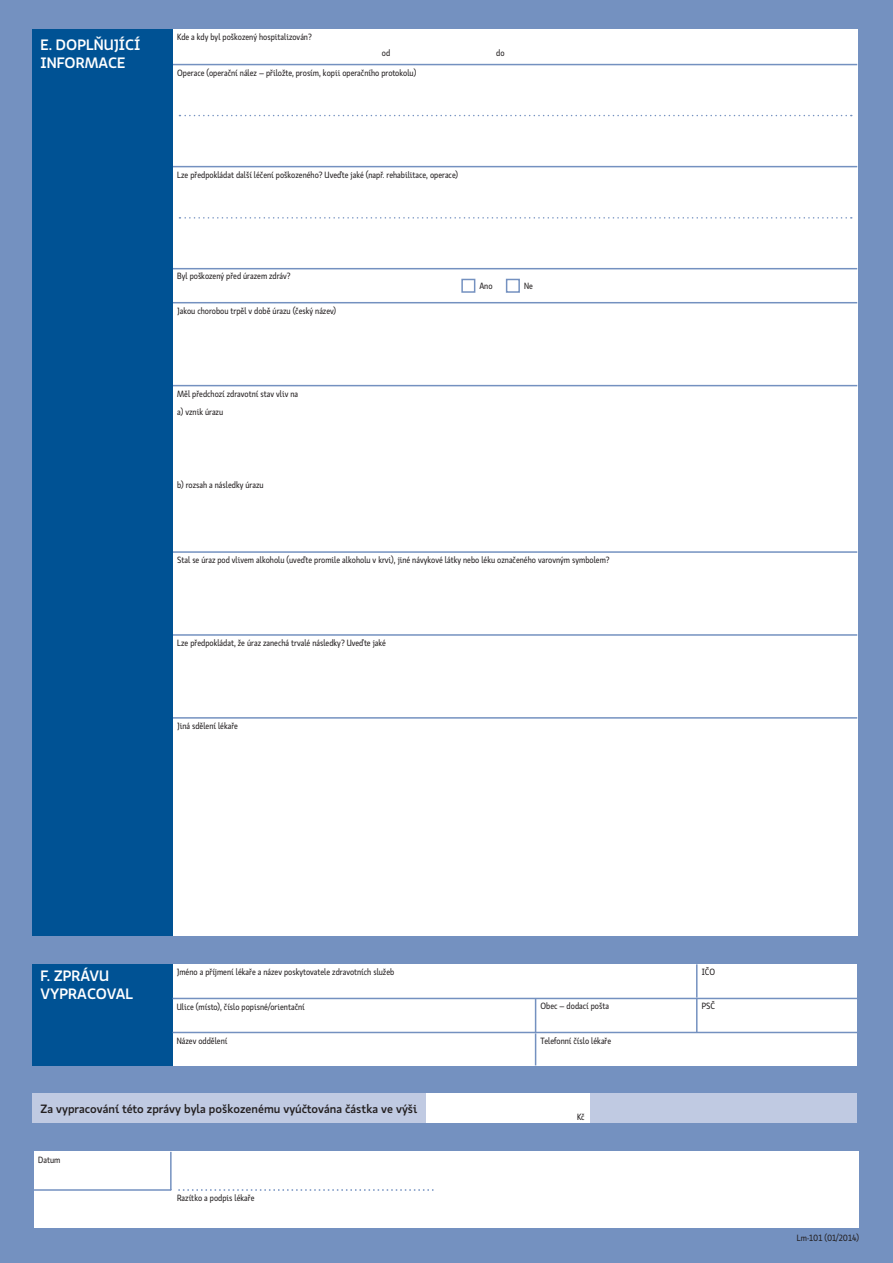
<style>
.page{position:relative;width:893px;height:1263px;background:#7491c0}
.page>*{position:absolute;margin:0;border:0;box-sizing:border-box;transform-origin:0 0}
.t1{font:500 15px/18px "Koop Pro";color:#fff}
.t2{font:500 12px "Koop Pro";color:#231f20}
.t3{font:9px "Koop Cond Pro";color:#231f20}
</style>
<div class="page">
<div style="left:173px;top:30px;width:684px;height:906px;background:#fff"></div>
<hr style="left:173px;top:64px;width:684px;height:1px;background:#7491c0">
<hr style="left:173px;top:166px;width:684px;height:1px;background:#7491c0">
<hr style="left:173px;top:268px;width:684px;height:1px;background:#7491c0">
<hr style="left:173px;top:551px;width:684px;height:2px;background:#7491c0">
<hr style="left:173px;top:302px;width:684px;height:1px;background:#7491c0">
<hr style="left:173px;top:385px;width:684px;height:1px;background:#7491c0">
<hr style="left:173px;top:634px;width:684px;height:2px;background:#7491c0">
<hr style="left:173px;top:717px;width:684px;height:2px;background:#7491c0">
<div style="left:32px;top:30px;width:141px;height:906px;background:#005294"></div>
<div style="left:461px;top:279px;width:14px;height:14px;border:2px solid #7491c0"></div>
<div style="left:506px;top:279px;width:14px;height:14px;border:2px solid #7491c0"></div>
<svg style="left:179px;top:115px;width:673px;height:1px"></svg>
<svg style="left:179px;top:217px;width:673px;height:2px"></svg>
<div style="left:173px;top:964px;width:684px;height:101px;background:#fff"></div>
<div style="left:32px;top:964px;width:141px;height:101px;background:#005294"></div>
<hr style="left:696px;top:964px;width:1px;height:34px;background:#7491c0">
<hr style="left:696px;top:999px;width:1px;height:33px;background:#7491c0">
<hr style="left:535px;top:999px;width:1px;height:33px;background:#7491c0">
<hr style="left:535px;top:1033px;width:1px;height:32px;background:#7491c0">
<hr style="left:173px;top:998px;width:684px;height:1px;background:#7491c0">
<hr style="left:173px;top:1032px;width:684px;height:1px;background:#7491c0">
<div style="left:32px;top:1093px;width:825px;height:30px;background:#c0cae2"></div>
<div style="left:426px;top:1093px;width:163px;height:30px;background:#fff"></div>
<div style="left:34px;top:1151px;width:825px;height:77px;background:#fff"></div>
<hr style="left:170px;top:1152px;width:2px;height:38px;background:#7491c0">
<hr style="left:34px;top:1189px;width:137px;height:2px;background:#7491c0">
<svg style="left:178px;top:1189px;width:255px;height:2px"></svg>
<p class="t1" style="left:41px;top:35px;width:101px">E. DOPLŇUJÍCÍ<br>INFORMACE</p>
<p class="t3" style="left:177px;top:31px;width:136px">Kde a kdy byl poškozený hospitalizován?</p>
<p class="t3" style="left:177px;top:67px;width:241px">Operace (operační nález – přiložte, prosím, kopii operačního protokolu)</p>
<p class="t3" style="left:382px;top:47px;width:10px">od</p>
<p class="t3" style="left:496px;top:47px;width:10px">do</p>
<p class="t3" style="left:177px;top:169px;width:282px">Lze předpokládat další léčení poškozeného? Uveďte jaké (např. rehabilitace, operace)</p>
<p class="t3" style="left:177px;top:269px;width:115px">Byl poškozený před úrazem zdráv?</p>
<p class="t3" style="left:177px;top:305px;width:160px">Jakou chorobou trpěl v době úrazu (český název)</p>
<p class="t3" style="left:177px;top:388px;width:122px">Měl předchozí zdravotní stav vliv na</p>
<p class="t3" style="left:177px;top:405px;width:47px">a) vznik úrazu</p>
<p class="t3" style="left:177px;top:479px;width:88px">b) rozsah a následky úrazu</p>
<p class="t3" style="left:479px;top:280px;width:15px">Ano</p>
<p class="t3" style="left:524px;top:280px;width:10px">Ne</p>
<p class="t3" style="left:177px;top:554px;width:434px">Stal se úraz pod vlivem alkoholu (uveďte promile alkoholu v krvi), jiné návykové látky nebo léku označeného varovným symbolem?</p>
<p class="t3" style="left:177px;top:637px;width:210px">Lze předpokládat, že úraz zanechá trvalé následky? Uveďte jaké</p>
<p class="t3" style="left:177px;top:720px;width:62px">Jiná sdělení lékaře</p>
<p class="t1" style="left:41px;top:966px;width:70px">F. ZPRÁVU</p>
<p class="t1" style="left:41px;top:984px;width:94px">VYPRACOVAL</p>
<p class="t3" style="left:177px;top:966px;width:219px">Jméno a příjmení lékaře a název poskytovatele zdravotních služeb</p>
<p class="t3" style="left:177px;top:1000px;width:129px">Ulice (místo), číslo popisné/orientační</p>
<p class="t3" style="left:177px;top:1035px;width:52px">Název oddělení</p>
<p class="t2" style="left:41px;top:1100px;width:378px">Za vypracování této zprávy byla poškozenému vyúčtována částka ve výši</p>
<p class="t3" style="left:38px;top:1154px;width:24px">Datum</p>
<p class="t3" style="left:177px;top:1192px;width:79px">Razítko a podpis lékaře</p>
<p class="t3" style="left:702px;top:966px;width:15px">IČO</p>
<p class="t3" style="left:541px;top:1000px;width:70px">Obec – dodací pošta</p>
<p class="t3" style="left:702px;top:1000px;width:15px">PSČ</p>
<p class="t3" style="left:541px;top:1035px;width:72px">Telefonní číslo lékaře</p>
<p class="t3" style="left:577px;top:1110px;width:9px">Kč</p>
<p class="t3" style="left:797px;top:1232px;width:64px">Lm-101 (01/2014)</p>
</div>
